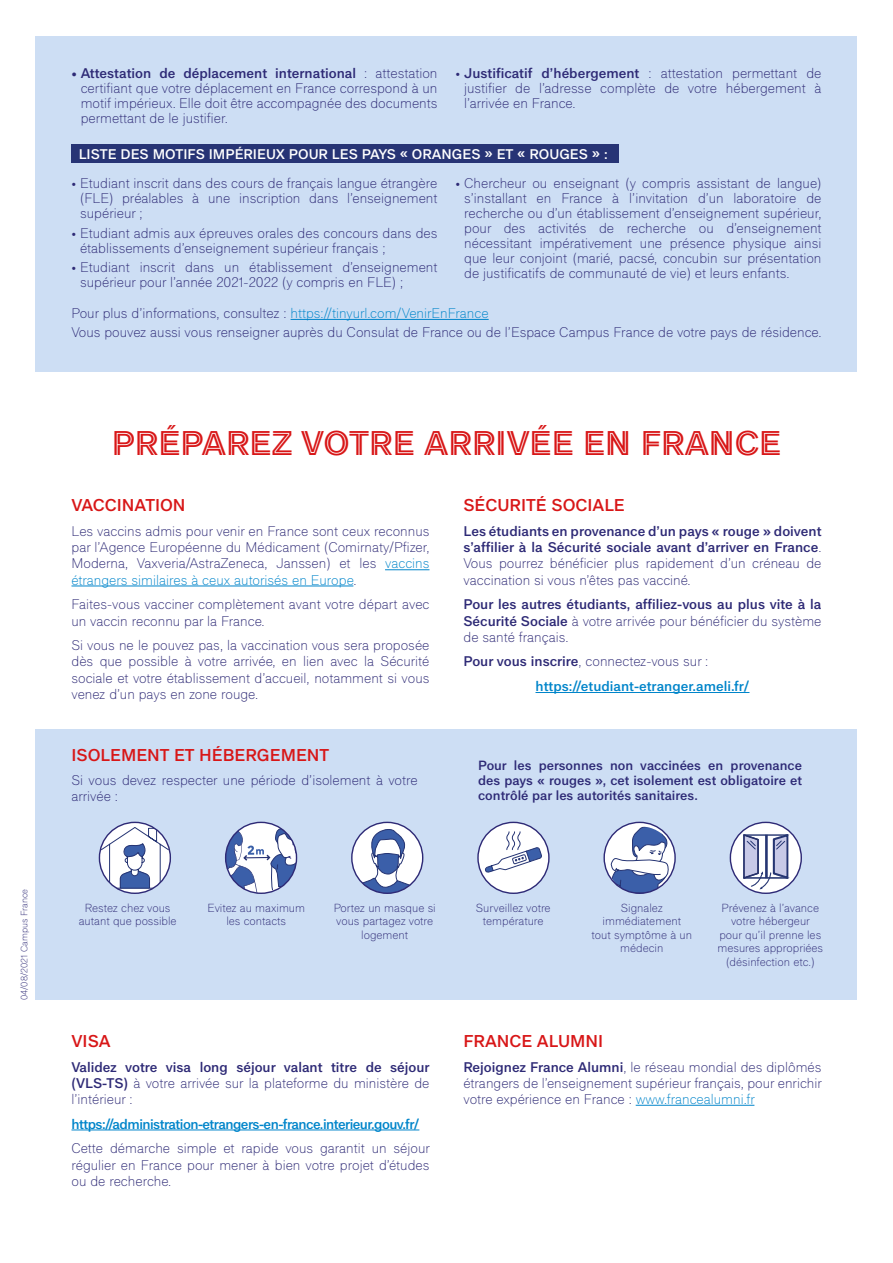
<style>
.page{position:relative;width:893px;height:1263px;background:#fff}
.page>*{position:absolute;margin:0;border:0;box-sizing:border-box;transform-origin:0 0}
.t1{font:33px "Campus France Inline";color:#d81617}
.t2{font:700 16.5px "Campus France Sans";color:#d81617}
.t3{font:300 13.5px/15px "Campus France Sans";color:#2e2a76;text-align:justify}
.t4{font:700 13.5px/16.2px "Campus France Sans";color:#2e2a76;text-align:justify}
.t5{font:700 13.5px/24.8px "Campus France Sans";color:#0085ca}
.t6{font:700 13.5px "Campus France Sans";letter-spacing:-.04em;color:#0085ca}
.t7{font:700 13.5px "Campus France Sans";color:#fff}
.t8{font:700 12.9px/15.5px "Campus France Sans";color:#2e2a76;text-align:justify}
.t9{font:300 11.25px/13.5px "Campus France Sans";color:#2e2a76;text-align:center}
.t10{font:300 9px "Campus France Sans";color:#2e2a76}
.s1{font-weight:700}
.s2{color:#0085ca}
.s3{font-weight:300}
.s4{color:#2e2a76}
.s5{font-weight:300;color:#2e2a76}
</style>
<div class="page">
<div style="left:36px;top:36px;width:821px;height:336px;background:#cddef4"></div>
<hr style="left:385px;top:569px;width:44px;height:1px;background:#0085ca">
<hr style="left:71px;top:586px;width:282px;height:1px;background:#0085ca">
<hr style="left:535px;top:692px;width:214px;height:1px;background:#0085ca">
<hr style="left:71px;top:1129px;width:348px;height:1px;background:#0085ca">
<hr style="left:636px;top:1105px;width:118px;height:1px;background:#0085ca">
<hr style="left:291px;top:319px;width:198px;height:1px;background:#0085ca">
<div style="left:71px;top:144px;width:548px;height:19px;background:#273475"></div>
<div style="left:36px;top:729px;width:821px;height:271px;background:#cddef4"></div>
<svg style="left:99px;top:822px;width:71px;height:71px"></svg>
<svg style="left:100px;top:827px;width:69px;height:62px;background:#c3cbe0"></svg>
<div style="left:99px;top:822px;width:72px;height:72px;border:1px solid #2e2a76;border-radius:50%"></div>
<svg style="left:226px;top:823px;width:71px;height:70px"></svg>
<div style="left:225px;top:822px;width:72px;height:72px;border:1px solid #2e2a76;border-radius:50%"></div>
<svg style="left:352px;top:822px;width:71px;height:71px"></svg>
<svg style="left:352px;top:829px;width:70px;height:64px;background:#b8c2dc"></svg>
<div style="left:351px;top:822px;width:72px;height:72px;border:1px solid #2e2a76;border-radius:50%"></div>
<svg style="left:604px;top:822px;width:71px;height:71px"></svg>
<svg style="left:608px;top:826px;width:61px;height:67px;background:#a8b5d5"></svg>
<div style="left:603px;top:822px;width:73px;height:72px;border:1px solid #2e2a76;border-radius:50%"></div>
<svg style="left:730px;top:822px;width:71px;height:71px"></svg>
<svg style="left:743px;top:834px;width:45px;height:55px;background:#aeb2ce"></svg>
<div style="left:730px;top:822px;width:72px;height:72px;border:1px solid #2e2a76;border-radius:50%"></div>
<div style="left:478px;top:822px;width:71px;height:71px;background:#fff;border-radius:50%"></div>
<div style="left:477px;top:822px;width:73px;height:72px;border:1px solid #2e2a76;border-radius:50%"></div>
<svg style="left:484px;top:831px;width:59px;height:42px"></svg>
<p class="t10" style="left:18px;top:1000px;width:113px;rotate:-90deg">04/08/2021 Campus France</p>
<p class="t3" style="left:81px;top:65px;width:358px;text-indent:-9px"><span class="s1">• Attestation de déplacement international</span> : attestation certifiant que votre déplacement en France correspond à un motif impérieux. Elle doit être accompagnée des documents permettant de le justifier.</p>
<p class="t3" style="left:464px;top:65px;width:359px;text-indent:-9px">• <span class="s1">Justificatif d’hébergement</span> : attestation permettant de justifier de l’adresse complète de votre hébergement à l’arrivée en France.</p>
<p class="t7" style="left:79px;top:144px;width:531px">LISTE DES MOTIFS IMPÉRIEUX POUR LES PAYS « ORANGES » ET « ROUGES » :</p>
<p class="t3" style="left:464px;top:175px;width:359px;text-indent:-9px">• Chercheur ou enseignant (y compris assistant de langue) s’installant en France à l’invitation d’un laboratoire de recherche ou d’un établissement d’enseignement supérieur, pour des activités de recherche ou d’enseignement nécessitant impérativement une présence physique ainsi que leur conjoint (marié, pacsé, concubin sur présentation de justificatifs de communauté de vie) et leurs enfants.</p>
<p class="t3" style="left:71px;top:303px;width:751px;line-height:19.2px">Pour plus d’informations, consultez : <span class="s2">https://tinyurl.com/VenirEnFrance<br></span>Vous pouvez aussi vous renseigner auprès du Consulat de France ou de l’Espace Campus France de votre pays de résidence.</p>
<p class="t3" style="left:80px;top:175px;width:359px;text-indent:-9px">• Etudiant inscrit dans des cours de français langue étrangère (FLE) préalables à une inscription dans l’enseignement supérieur ;</p>
<p class="t3" style="left:80px;top:225px;width:359px;text-indent:-9px">• Etudiant admis aux épreuves orales des concours dans des établissements d’enseignement supérieur français ;</p>
<p class="t3" style="left:80px;top:259px;width:359px;text-indent:-9px">• Etudiant inscrit dans un établissement d’enseignement supérieur pour l’année 2021-2022 (y compris en FLE) ;</p>
<h1 class="t1" style="left:112px;top:417px;width:114px">PRÉPARE</h1>
<h1 class="t1" style="left:272px;top:417px;width:54px">Z VOTRE</h1>
<h1 class="t1" style="left:424px;top:417px;width:23px">ARRIV</h1>
<h1 class="t1" style="left:530px;top:417px;width:156px">ÉE EN FRANCE</h1>
<p class="t2" style="left:71px;top:493px;width:116px">VACCINATION</p>
<p class="t3" style="left:71px;top:523px;width:359px;line-height:16.2px">Les vaccins admis pour venir en France sont ceux reconnus par l’Agence Européenne du Médicament (Comirnaty/Pfizer, Moderna, Vaxveria/AstraZeneca, Janssen) et les <span class="s2">vaccins étrangers similaires à ceux autorisés en Europe</span>.</p>
<p class="t3" style="left:71px;top:596px;width:359px;line-height:16.2px">Faites-vous vacciner complètement avant votre départ avec un vaccin reconnu par la France.</p>
<p class="t3" style="left:71px;top:637px;width:360px;line-height:16.2px">Si vous ne le pouvez pas, la vaccination vous sera proposée dès que possible à votre arrivée, en lien avec la Sécurité sociale et votre établissement d’accueil, notamment si vous venez d’un pays en zone rouge.</p>
<p class="t2" style="left:71px;top:742px;width:259px">ISOLEMENT ET HÉBERGEMENT</p>
<p class="t3" style="left:71px;top:772px;width:348px;line-height:16.2px">Si vous devez respecter une période d’isolement à votre arrivée :</p>
<p class="t2" style="left:463px;top:493px;width:163px">SÉCURITÉ SOCIALE</p>
<p class="t4" style="left:463px;top:522px;width:359px">Les étudiants en provenance d’un pays « rouge » doivent s’affilier à la Sécurité sociale avant d’arriver en France<span class="s3">.<br>Vous pourrez bénéficier plus rapidement d’un créneau de vaccination si vous n’êtes pas vacciné.</span></p>
<p class="t4" style="left:463px;top:596px;width:360px">Pour les autres étudiants, affiliez-vous au plus vite à la Sécurité Sociale <span class="s3">à votre arrivée pour bénéficier du système de santé français.</span></p>
<p class="t5" style="left:535px;top:648px;width:215px;text-indent:-72px"><span class="s4">Pour vous inscrire</span><span class="s5">, connectez-vous sur : </span>https://etudiant-etranger.ameli.fr/</p>
<p class="t8" style="left:478px;top:756px;width:325px">Pour les personnes non vaccinées en provenance des pays « rouges », cet isolement est obligatoire et contrôlé par les autorités sanitaires.</p>
<p class="t9" style="left:79px;top:900px;width:99px">Restez chez vous autant que possible</p>
<p class="t9" style="left:207px;top:900px;width:99px">Evitez au maximum les contacts</p>
<p class="t9" style="left:334px;top:900px;width:104px">Portez un masque si vous partagez votre logement</p>
<p class="t9" style="left:476px;top:900px;width:76px">Surveillez votre température</p>
<p class="t9" style="left:592px;top:900px;width:102px">Signalez immédiatement tout symptôme à un médecin</p>
<p class="t9" style="left:717px;top:900px;width:107px">Prévenez à l’avance votre hébergeur<br>pour qu’il prenne les mesures appropriées (désinfection etc.)</p>
<p class="t2" style="left:71px;top:1029px;width:41px">VISA</p>
<p class="t4" style="left:71px;top:1058px;width:360px">Validez votre visa long séjour valant titre de séjour (VLS-TS) <span class="s3">à votre arrivée sur la plateforme du ministère de l’intérieur :</span></p>
<p class="t6" style="left:71px;top:1114px;width:349px">https://administration-etrangers-en-france.interieur.gouv.fr/</p>
<p class="t3" style="left:71px;top:1140px;width:360px;line-height:16.2px">Cette démarche simple et rapide vous garantit un séjour régulier en France pour mener à bien votre projet d’études ou de recherche.</p>
<p class="t2" style="left:463px;top:1029px;width:141px">FRANCE ALUMNI</p>
<p class="t3" style="left:463px;top:1058px;width:360px;line-height:16.2px"><span class="s1">Rejoignez France Alumni</span>, le réseau mondial des diplômés étrangers de l’enseignement supérieur français, pour enrichir votre expérience en France : <span class="s2">www.francealumni.fr</span></p>
</div>
